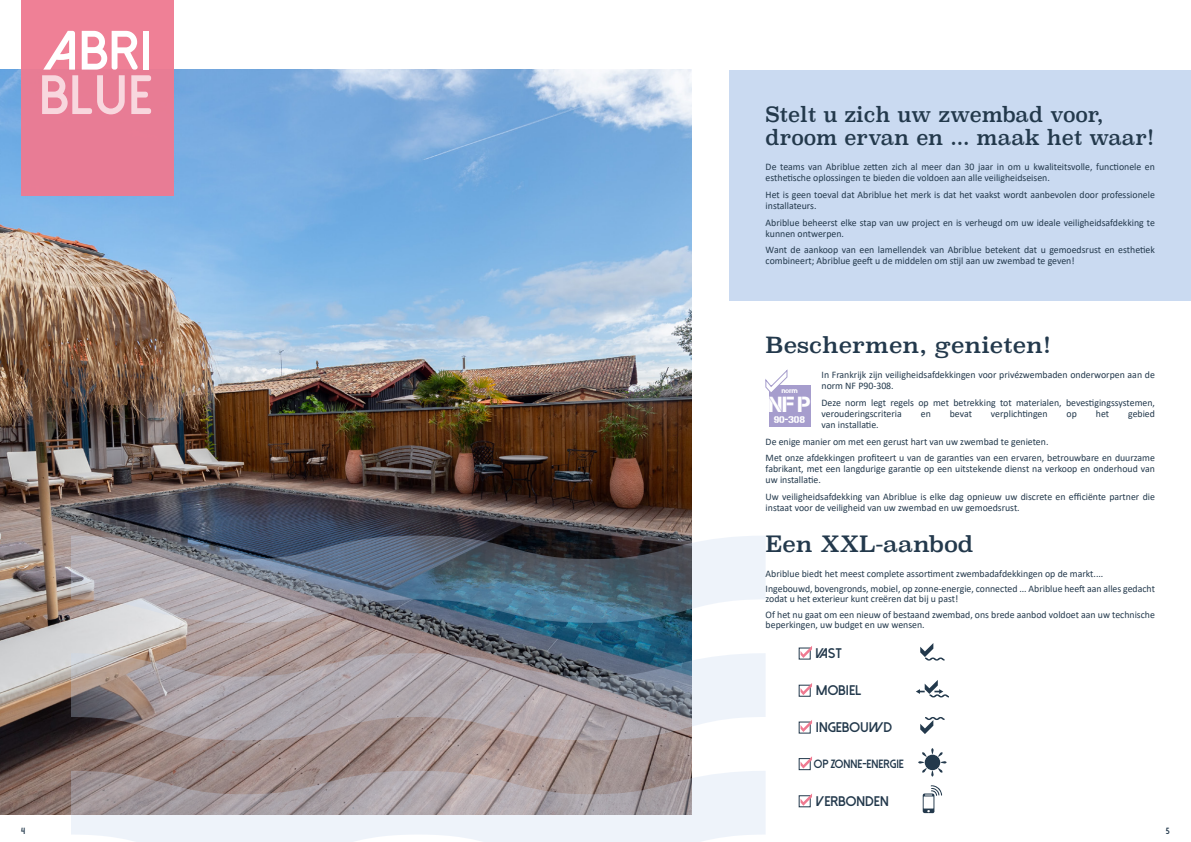
<style>
.page{position:relative;width:1191px;height:842px;background:#fff}
.page>*{position:absolute;margin:0;border:0;box-sizing:border-box;transform-origin:0 0}
.t1{font:22px "Superclarendon";color:#23394c}
.t2{font:21.8px "Capture Smallz Clean";color:#fff}
.t3{font:21px/23px "Superclarendon";color:#23394c;scale:.94 1}
.t4{font:800 14px "Dolce Vita";color:#23394c}
.t5{font:800 12px "Dolce Vita";color:#23394c;scale:.94 1}
.t6{font:10px/11px "Calibri";color:#23394c}
.t7{font:9.8px "Capture Smallz Clean";color:#fff}
.t8{font:800 9px "Dolce Vita";color:#23394c}
.t9{font:6.9px "Capture Smallz Clean";color:#fff}
</style>
<div class="page">
<img style="left:0;top:70px;width:692px;height:744px">
<div style="left:21px;top:0;width:153px;height:195px;background:#e87c95"></div>
<svg style="left:42px;top:31px;width:109px;height:83px"></svg>
<img style="left:71px;top:536px;width:694px;height:87px">
<svg style="left:71px;top:653px;width:694px;height:87px;background:#a69fa3"></svg>
<svg style="left:71px;top:771px;width:694px;height:71px;background:#c6c2c6"></svg>
<div style="left:729px;top:70px;width:462px;height:230px;background:#c8d9f1"></div>
<svg style="left:799px;top:648px;width:11px;height:11px"></svg>
<svg style="left:800px;top:646px;width:12px;height:12px"></svg>
<svg style="left:920px;top:643px;width:24px;height:18px"></svg>
<svg style="left:799px;top:685px;width:11px;height:11px"></svg>
<svg style="left:800px;top:683px;width:12px;height:12px"></svg>
<svg style="left:916px;top:680px;width:33px;height:17px"></svg>
<svg style="left:799px;top:722px;width:11px;height:11px"></svg>
<svg style="left:800px;top:720px;width:12px;height:12px"></svg>
<svg style="left:920px;top:717px;width:24px;height:17px"></svg>
<svg style="left:799px;top:758px;width:11px;height:12px"></svg>
<svg style="left:800px;top:756px;width:12px;height:12px"></svg>
<svg style="left:918px;top:748px;width:28px;height:28px"></svg>
<svg style="left:799px;top:795px;width:11px;height:12px"></svg>
<svg style="left:800px;top:793px;width:12px;height:13px"></svg>
<svg style="left:922px;top:785px;width:20px;height:28px"></svg>
<div style="left:769px;top:385px;width:41px;height:41px;background:#a69dcd"></div>
<svg style="left:765px;top:369px;width:23px;height:23px"></svg>
<h3 class="t3" style="left:765px;top:105px;width:415px">Stelt u zich uw zwembad voor, droom ervan en ... maak het waar!</h3>
<p class="t6" style="left:765px;top:161px;width:391px">De teams van Abriblue zetten zich al meer dan 30 jaar in om u kwaliteitsvolle, functionele en esthetische oplossingen te bieden die voldoen aan alle veiligheidseisen.</p>
<p class="t6" style="left:765px;top:189px;width:391px">Het is geen toeval dat Abriblue het merk is dat het vaakst wordt aanbevolen door professionele installateurs.</p>
<p class="t6" style="left:765px;top:217px;width:391px">Abriblue beheerst elke stap van uw project en is verheugd om uw ideale veiligheidsafdekking te kunnen ontwerpen.</p>
<p class="t6" style="left:765px;top:244px;width:391px">Want de aankoop van een lamellendek van Abriblue betekent dat u gemoedsrust en esthetiek combineert; Abriblue geeft u de middelen om stijl aan uw zwembad te geven!</p>
<h1 class="t1" style="left:765px;top:330px;width:287px">Beschermen, genieten!</h1>
<p class="t6" style="left:821px;top:369px;width:335px">In Frankrijk zijn veiligheidsafdekkingen voor privézwembaden onderworpen aan de norm NF P90-308.</p>
<p class="t6" style="left:821px;top:397px;width:335px">Deze norm legt regels op met betrekking tot materialen, bevestigingssystemen, verouderingscriteria</p>
<p class="t9" style="left:781px;top:387px;width:18px">norm</p>
<h2 class="t2" style="left:769px;top:392px;width:43px">NFP</h2>
<p class="t7" style="left:774px;top:414px;width:33px">90-308</p>
<p class="t6" style="left:921px;top:408px;width:12px">en</p>
<p class="t6" style="left:949px;top:408px;width:24px">bevat</p>
<p class="t6" style="left:991px;top:408px;width:58px">verplichtingen</p>
<p class="t6" style="left:1066px;top:408px;width:12px">op</p>
<p class="t6" style="left:1095px;top:408px;width:15px">het</p>
<p class="t6" style="left:1128px;top:408px;width:28px">gebied</p>
<p class="t6" style="left:765px;top:416px;width:391px;line-height:16.7px;text-indent:56px">van installatie.<br>De enige manier om met een gerust hart van uw zwembad te genieten.<br>Met onze afdekkingen profiteert u van de garanties van een ervaren, betrouwbare en duurzame</p>
<p class="t6" style="left:765px;top:463px;width:391px">fabrikant, met een langdurige garantie op een uitstekende dienst na verkoop en onderhoud van uw installatie.</p>
<p class="t6" style="left:765px;top:491px;width:391px">Uw veiligheidsafdekking van Abriblue is elke dag opnieuw uw discrete en efficiënte partner die instaat voor de veiligheid van uw zwembad en uw gemoedsrust.</p>
<h1 class="t1" style="left:765px;top:529px;width:209px">Een XXL-aanbod</h1>
<p class="t6" style="left:765px;top:565px;width:391px;line-height:15.7px">Abriblue biedt het meest complete assortiment zwembadafdekkingen op de markt....<br>Ingebouwd, bovengronds, mobiel, op zonne-energie, connected ... Abriblue heeft aan alles gedacht</p>
<p class="t6" style="left:765px;top:591px;width:391px;line-height:15.7px">zodat u het exterieur kunt creëren dat bij u past!<br>Of het nu gaat om een nieuw of bestaand zwembad, ons brede aanbod voldoet aan uw technische</p>
<p class="t6" style="left:765px;top:619px;width:161px">beperkingen, uw budget en uw wensen.</p>
<h3 class="t4" style="left:815px;top:646px;width:28px">VAST</h3>
<h3 class="t4" style="left:816px;top:683px;width:47px">MOBIEL</h3>
<h3 class="t4" style="left:816px;top:720px;width:78px">INGEBOUWD</h3>
<p class="t5" style="left:813px;top:758px;width:97px">OP ZONNE-ENERGIE</p>
<h3 class="t4" style="left:816px;top:794px;width:74px">VERBONDEN</h3>
<p class="t8" style="left:21px;top:826px;width:6px">4</p>
<p class="t8" style="left:1165px;top:826px;width:5px">5</p>
</div>
